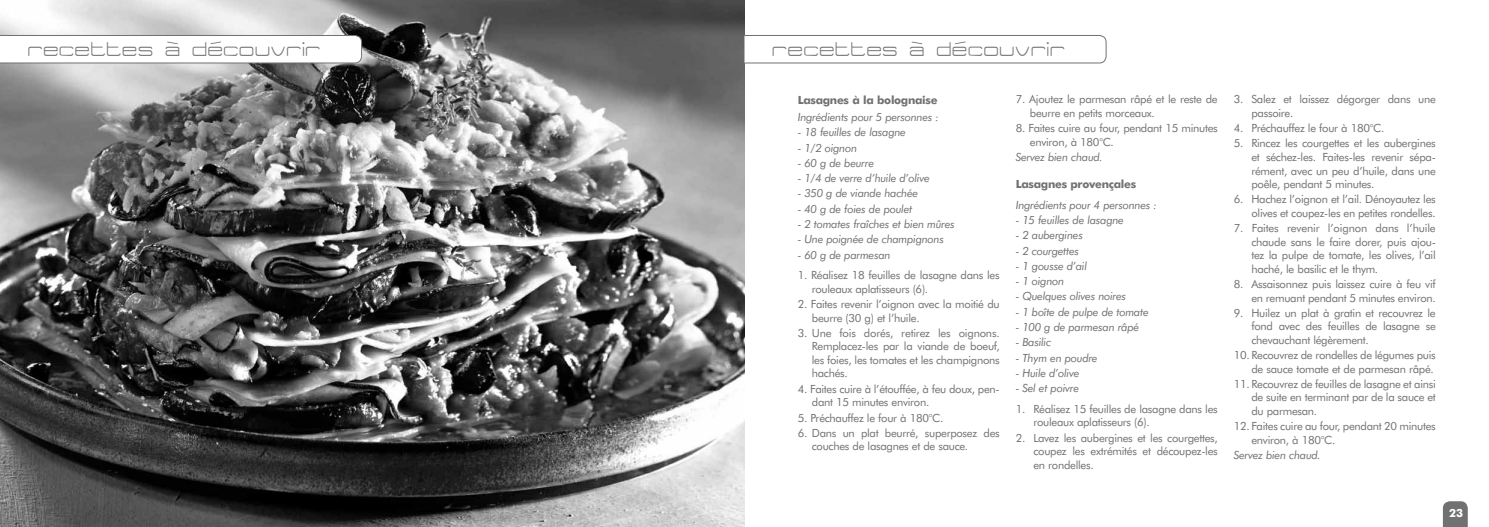
<style>
.page{position:relative;width:1489px;height:527px;background:#fff}
.page>*{position:absolute;margin:0;border:0;box-sizing:border-box;transform-origin:0 0}
.t1{font:22.5px "Tidy Curve TV";color:#707172}
.t2{font:11.25px/13.5px "Futura BT";letter-spacing:-.025em;color:#707172}
.t3{font:italic 11.25px "Futura BT";letter-spacing:-.025em;color:#707172}
.t4{font:700 11.25px "Futura BT";letter-spacing:-.025em;color:#707172}
.t5{font:700 11.25px "Futura BT";color:#fff}
</style>
<div class="page">
<img style="left:0;top:0;width:744px;height:526px">
<svg style="left:1442px;top:501px;width:25px;height:25px"></svg>
<svg style="left:0;top:34px;width:362px;height:30px"></svg>
<svg style="left:743px;top:34px;width:363px;height:30px"></svg>
<h1 class="t1" style="left:28px;top:38px;width:295px">recettes a decouvrir</h1>
<h1 class="t1" style="left:772px;top:38px;width:295px">recettes a decouvrir</h1>
<p class="t4" style="left:797px;top:93px;width:141px">Lasagnes à la bolognaise</p>
<p class="t3" style="left:797px;top:110px;width:143px">Ingrédients pour 5 personnes :</p>
<p class="t3" style="left:797px;top:125px;width:110px">- 18 feuilles de lasagne</p>
<p class="t3" style="left:797px;top:141px;width:61px">- 1/2 oignon</p>
<p class="t3" style="left:797px;top:156px;width:78px">- 60 g de beurre</p>
<p class="t3" style="left:797px;top:171px;width:134px">- 1/4 de verre d’huile d’olive</p>
<p class="t3" style="left:797px;top:186px;width:122px">- 350 g de viande hachée</p>
<p class="t3" style="left:797px;top:202px;width:116px">- 40 g de foies de poulet</p>
<p class="t3" style="left:797px;top:217px;width:159px">- 2 tomates fraîches et bien mûres</p>
<p class="t3" style="left:797px;top:232px;width:148px">- Une poignée de champignons</p>
<p class="t3" style="left:797px;top:247px;width:94px">- 60 g de parmesan</p>
<p class="t2" style="left:811px;top:268px;width:189px;text-indent:-14px">1. Réalisez 18 feuilles de lasagne dans les rouleaux aplatisseurs (6).</p>
<p class="t2" style="left:811px;top:297px;width:189px;text-indent:-14px">2. Faites revenir l’oignon avec la moitié du beurre (30 g) et l’huile.</p>
<p class="t2" style="left:811px;top:326px;width:189px;text-align:justify;text-indent:-14px">3. Une fois dorés, retirez les oignons.<br>Remplacez-les par la viande de boeuf, les foies, les tomates et les champignons hachés.</p>
<p class="t2" style="left:811px;top:381px;width:189px;text-indent:-14px">4. Faites cuire à l’étouffée, à feu doux, pen&shy;dant 15 minutes environ.</p>
<p class="t2" style="left:797px;top:410px;width:147px">5. Préchauffez le four à 180°C.</p>
<p class="t2" style="left:811px;top:425px;width:189px;text-indent:-14px">6. Dans un plat beurré, superposez des couches de lasagnes et de sauce.</p>
<p class="t2" style="left:1029px;top:92px;width:189px;text-indent:-14px">7. Ajoutez le parmesan râpé et le reste de beurre en petits morceaux.</p>
<p class="t2" style="left:1029px;top:121px;width:189px;text-indent:-14px">8. Faites cuire au four, pendant 15 minutes environ, à 180°C.</p>
<p class="t3" style="left:1015px;top:150px;width:89px">Servez bien chaud.</p>
<p class="t4" style="left:1015px;top:177px;width:122px">Lasagnes provençales</p>
<p class="t3" style="left:1015px;top:198px;width:143px">Ingrédients pour 4 personnes :</p>
<p class="t3" style="left:1015px;top:213px;width:110px">- 15 feuilles de lasagne</p>
<p class="t3" style="left:1015px;top:228px;width:69px">- 2 aubergines</p>
<p class="t3" style="left:1015px;top:243px;width:65px">- 2 courgettes</p>
<p class="t3" style="left:1015px;top:259px;width:73px">- 1 gousse d’ail</p>
<p class="t3" style="left:1015px;top:274px;width:50px">- 1 oignon</p>
<p class="t3" style="left:1015px;top:289px;width:112px">- Quelques olives noires</p>
<p class="t3" style="left:1015px;top:304px;width:134px">- 1 boîte de pulpe de tomate</p>
<p class="t3" style="left:1015px;top:320px;width:125px">- 100 g de parmesan râpé</p>
<p class="t3" style="left:1015px;top:335px;width:37px">- Basilic</p>
<p class="t3" style="left:1015px;top:350px;width:83px">- Thym en poudre</p>
<p class="t3" style="left:1015px;top:366px;width:65px">- Huile d’olive</p>
<p class="t3" style="left:1015px;top:381px;width:65px">- Sel et poivre</p>
<p class="t2" style="left:1033px;top:401px;width:186px;text-indent:-18px">1. Réalisez 15 feuilles de lasagne dans les rouleaux aplatisseurs (6).</p>
<p class="t2" style="left:1033px;top:430px;width:186px;text-align:justify;text-indent:-18px">2. Lavez les aubergines et les courgettes, coupez les extrémités et découpez-les en rondelles.</p>
<p class="t2" style="left:1251px;top:92px;width:186px;text-indent:-18px">3. Salez et laissez dégorger dans une passoire.</p>
<p class="t2" style="left:1233px;top:121px;width:152px">4. Préchauffez le four à 180°C.</p>
<p class="t2" style="left:1251px;top:136px;width:186px;text-align:justify;text-indent:-18px">5. Rincez les courgettes et les aubergines et séchez-les. Faites-les revenir sépa&shy;rément, avec un peu d’huile, dans une poêle, pendant 5 minutes.</p>
<p class="t2" style="left:1233px;top:192px;width:203px;text-align:right">6. Hachez l’oignon et l’ail. Dénoyautez les olives et coupez-les en petites rondelles.</p>
<p class="t2" style="left:1251px;top:221px;width:186px;text-align:justify;text-indent:-18px">7. Faites revenir l’oignon dans l’huile chaude sans le faire dorer, puis ajou&shy;tez la pulpe de tomate, les olives, l’ail haché, le basilic et le thym.</p>
<p class="t2" style="left:1233px;top:277px;width:203px;text-align:right">8. Assaisonnez puis laissez cuire à feu vif en remuant pendant 5 minutes environ.</p>
<p class="t2" style="left:1251px;top:305px;width:186px;text-align:justify;text-indent:-18px">9. Huilez un plat à gratin et recouvrez le fond avec des feuilles de lasagne se chevauchant légèrement.</p>
<p class="t2" style="left:1233px;top:348px;width:203px;text-align:right">10. Recouvrez de rondelles de légumes puis de sauce tomate et de parmesan râpé.</p>
<p class="t2" style="left:1251px;top:377px;width:186px;text-align:justify;text-indent:-18px">11. Recouvrez de feuilles de lasagne et ainsi de suite en terminant par de la sauce et du parmesan.</p>
<p class="t2" style="left:1251px;top:419px;width:186px;text-indent:-18px">12. Faites cuire au four, pendant 20 minutes environ, à 180°C.</p>
<p class="t3" style="left:1233px;top:448px;width:89px">Servez bien chaud.</p>
<p class="t5" style="left:1448px;top:505px;width:16px">23</p>
</div>
